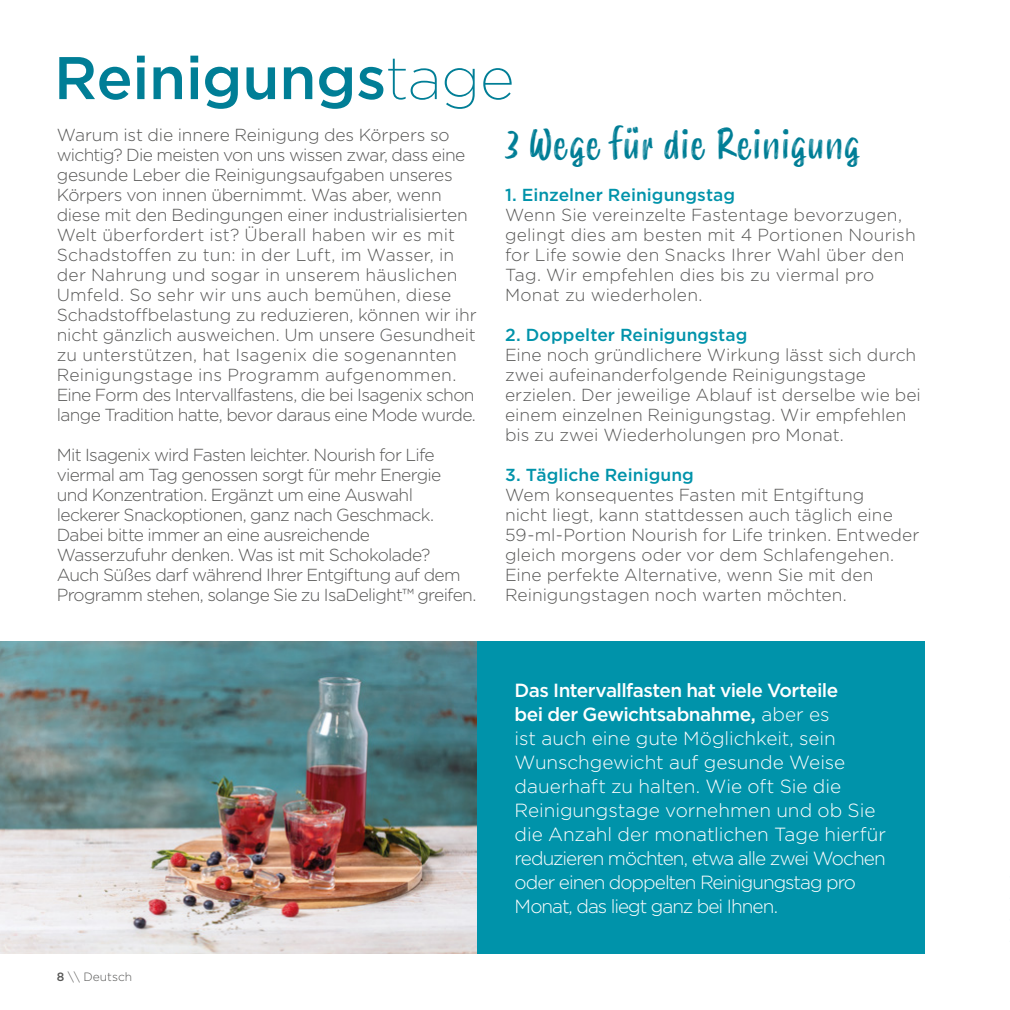
<style>
.page{position:relative;width:1010px;height:1010px;background:#fff}
.page>*{position:absolute;margin:0;border:0;box-sizing:border-box;transform-origin:0 0}
.t1{font:500 60px "Gotham";letter-spacing:-.005em;color:#007e96}
.t2{font:40px "Smoothy";letter-spacing:.005em;color:#007e96}
.t3{font:300 19px/24px "Gotham";letter-spacing:-.01em;color:#fff}
.t4{font:300 17.4px/20px "Gotham";letter-spacing:-.005em;color:#575756}
.t5{font:300 17.4px/20px "Gotham";letter-spacing:-.04em;color:#575756}
.t6{font:500 17.4px "Gotham";letter-spacing:.005em;color:#0093aa}
.t7{font:300 12px "Gotham";color:#575756}
.s1{font-weight:200}
.s2{font-weight:500}
</style>
<div class="page">
<div style="left:476px;top:641px;width:448px;height:311px;background:#0093aa"></div>
<img style="left:0;top:641px;width:476px;height:311px">
<h1 class="t1" style="left:54px;top:39px;width:462px">Reinigungs<span class="s1">tage</span></h1>
<h2 class="t2" style="left:505px;top:116px;width:355px">3 Wege für die Reinigung</h2>
<p class="t4" style="left:57px;top:124px;width:421px">Warum ist die innere Reinigung des Körpers so wichtig? Die meisten von uns wissen zwar, dass eine gesunde Leber die Reinigungsaufgaben unseres Körpers von innen übernimmt. Was aber, wenn diese mit den Bedingungen einer industrialisierten Welt überfordert ist? Überall haben wir es mit Schadstoffen zu tun: in der Luft, im Wasser, in der Nahrung und sogar in unserem häuslichen Umfeld. So sehr wir uns auch bemühen, diese Schadstoffbelastung zu reduzieren, können wir ihr nicht gänzlich ausweichen. Um unsere Gesundheit zu unterstützen, hat Isagenix die sogenannten Reinigungstage ins Programm aufgenommen.<br>Eine Form des Intervallfastens, die bei Isagenix schon lange Tradition hatte, bevor daraus eine Mode wurde.</p>
<p class="t5" style="left:57px;top:444px;width:421px">Mit Isagenix wird Fasten leichter. Nourish for Life viermal am Tag genossen sorgt für mehr Energie und Konzentration. Ergänzt um eine Auswahl leckerer Snackoptionen, ganz nach Geschmack.<br>Dabei bitte immer an eine ausreichende Wasserzufuhr denken. Was ist mit Schokolade?<br>Auch Süßes darf während Ihrer Entgiftung auf dem Programm stehen, solange Sie zu IsaDelight™ greifen.</p>
<p class="t6" style="left:505px;top:183px;width:232px">1. Einzelner Reinigungstag</p>
<p class="t4" style="left:505px;top:204px;width:412px">Wenn Sie vereinzelte Fastentage bevorzugen, gelingt dies am besten mit 4 Portionen Nourish for Life sowie den Snacks Ihrer Wahl über den Tag. Wir empfehlen dies bis zu viermal pro Monat zu wiederholen.</p>
<p class="t6" style="left:505px;top:323px;width:244px">2. Doppelter Reinigungstag</p>
<p class="t4" style="left:505px;top:344px;width:417px">Eine noch gründlichere Wirkung lässt sich durch zwei aufeinanderfolgende Reinigungstage erzielen. Der jeweilige Ablauf ist derselbe wie bei einem einzelnen Reinigungstag. Wir empfehlen bis zu zwei Wiederholungen pro Monat.</p>
<p class="t6" style="left:505px;top:463px;width:190px">3. Tägliche Reinigung</p>
<p class="t4" style="left:505px;top:484px;width:416px">Wem konsequentes Fasten mit Entgiftung<br>nicht liegt, kann stattdessen auch täglich eine 59-ml-Portion Nourish for Life trinken. Entweder gleich morgens oder vor dem Schlafengehen.<br>Eine perfekte Alternative, wenn Sie mit den Reinigungstagen noch warten möchten.</p>
<p class="t7" style="left:57px;top:969px;width:77px"><span class="s2">8</span> \\ Deutsch</p>
<p class="t3" style="left:514px;top:677px;width:373px"><span class="s2">Das Intervallfasten hat viele Vorteile<br>bei der Gewichtsabnahme,</span> aber es<br>ist auch eine gute Möglichkeit, sein Wunschgewicht auf gesunde Weise dauerhaft zu halten. Wie oft Sie die Reinigungstage vornehmen und ob Sie die Anzahl der monatlichen Tage hierfür reduzieren möchten, etwa alle zwei Wochen oder einen doppelten Reinigungstag pro Monat, das liegt ganz bei Ihnen.</p>
</div>
